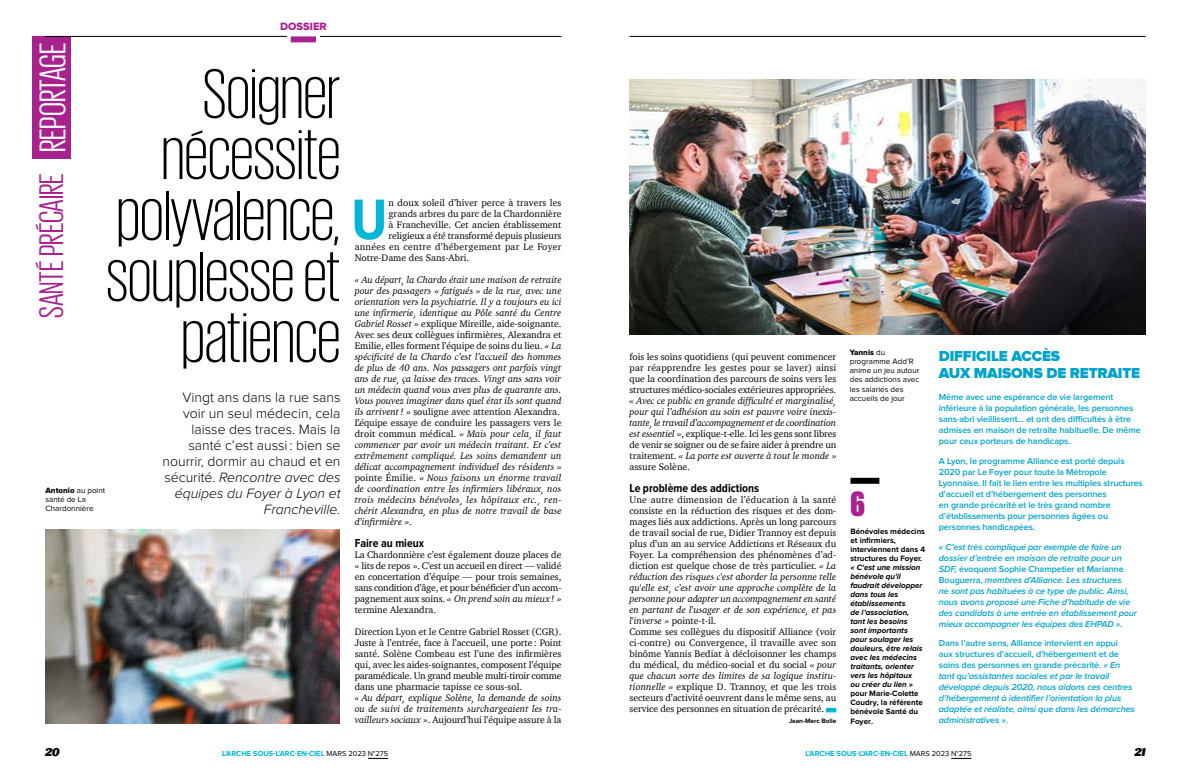
<style>
.page{position:relative;width:1191px;height:780px;background:#fff}
.page>*{position:absolute;margin:0;border:0;box-sizing:border-box;transform-origin:0 0}
.t1{font:300 72px/61px "Giorgio Sans";color:#000;text-align:right}
.t2{font:700 59.2px "Proxima Nova Cond";color:#00b5d5}
.t3{font:38px "Giorgio Sans";color:#fff}
.t4{font:900 36px "Giorgio Sans";color:#a8228e}
.t5{font:35px "Giorgio Sans";color:#a8228e}
.t6{font:900 15px/17px "Proxima Nova";letter-spacing:-.01em;color:#00a3ca}
.t7{font:300 14px/16px "Proxima Nova";color:#000;text-align:right}
.t8{font:italic 14px "Appetite";color:#000}
.t9{font:700 12px "Proxima Nova Cond";color:#000}
.t10{font:11px "Proxima Nova Extrabld";color:#a8228e}
.t11{font:9.7px/11px "Charter";color:#000;text-align:justify}
.t12{font:italic 9.7px/11px "Charter";color:#000;text-align:justify}
.t13{font:9.7px "Charter";letter-spacing:.025em;color:#000}
.t14{font:italic 600 9px/11px "Proxima Nova";letter-spacing:-.01em;color:#00a3ca}
.t15{font:600 9px/11px "Proxima Nova";letter-spacing:-.01em;color:#00a3ca}
.t16{font:italic 700 8px/9px "Proxima Nova";color:#000}
.t17{font:700 8px/9px "Proxima Nova";color:#000}
.t18{font:8px/9px "Proxima Nova";color:#000}
.t19{font:8px "Proxima Nova Extrabld";color:#000}
.t20{font:700 7.5px "Proxima Nova";color:#00b5d5}
.t21{font:700 6.5px "Proxima Nova";color:#000}
.s1{font-style:italic}
.s2{font-family:"Proxima Nova"}
.s3{font-style:normal}
.s4{font-weight:400;color:#000}
</style>
<div class="page">
<svg style="left:368px;top:758px;width:20px;height:1px"></svg>
<svg style="left:951px;top:758px;width:20px;height:1px"></svg>
<div style="left:32px;top:36px;width:38px;height:123px;background:#a8228e"></div>
<hr style="left:45px;top:36px;width:516px;height:1px;background:#000">
<svg style="left:285px;top:35px;width:37px;height:8px"></svg>
<hr style="left:629px;top:36px;width:516px;height:1px;background:#000">
<img style="left:45px;top:529px;width:295px;height:194px">
<div style="left:826px;top:707px;width:10px;height:5px;background:#00b5d5"></div>
<img style="left:629px;top:79px;width:516px;height:255px">
<div style="left:850px;top:478px;width:29px;height:6px;background:#000"></div>
<p class="t10" style="left:280px;top:20px;width:48px">DOSSIER</p>
<h1 class="t1" style="left:106px;top:62px;width:236px">Soigner nécessite polyvalence, souplesse et patience</h1>
<h3 class="t7" style="left:163px;top:390px;width:179px">Vingt ans dans la rue sans voir un seul médecin, cela laisse des traces. Mais la santé c’est aussi : bien se nourrir, dormir au chaud et en sécurité. <span class="s1">Rencontre avec des équipes du Foyer à Lyon et<br>Francheville.</span></h3>
<h3 class="t3" style="left:34px;top:152px;width:111px;rotate:-90deg">REPORTAGE</h3>
<h3 class="t5" style="left:34px;top:317px;width:146px;rotate:-90deg">SANTÉ PRÉCAIRE</h3>
<p class="t19" style="left:45px;top:486px;width:61px">Antonio <span class="s2">au point</span></p>
<p class="t18" style="left:45px;top:495px;width:50px">santé de La<br>Chardonnière</p>
<h2 class="t2" style="left:351px;top:186px;width:38px">U</h2>
<p class="t11" style="left:388px;top:197px;width:174px">n doux soleil d’hiver perce à travers les</p>
<p class="t11" style="left:388px;top:208px;width:174px">grands arbres du parc de la Chardonnière</p>
<p class="t11" style="left:388px;top:219px;width:174px">à Francheville. Cet ancien établissement</p>
<p class="t11" style="left:388px;top:230px;width:174px">religieux a été transformé depuis plusieurs</p>
<p class="t13" style="left:355px;top:238px;width:208px">années en centre d’hébergement par Le Foyer</p>
<p class="t11" style="left:355px;top:252px;width:116px">Notre-Dame des Sans-Abri.</p>
<p class="t12" style="left:355px;top:274px;width:208px;text-align:left">« Au départ, la Chardo était une maison de retraite pour des passagers « fatigués » de la rue, avec une orientation vers la psychiatrie. Il y a toujours eu ici une infirmerie, identique au Pôle santé du Centre Gabriel Rosset » <span class="s3">explique Mireille, aide-soignante.<br>Avec ses deux collègues infirmières, Alexandra et Emilie, elles forment l’équipe de soins du lieu.</span> « La spécificité de la Chardo c’est l’accueil des hommes de plus de 40 ans. Nos passagers ont parfois vingt ans de rue, ça laisse des traces. Vingt ans sans voir un médecin quand vous avez plus de quarante ans.<br>Vous pouvez imaginer dans quel état ils sont quand ils arrivent! » <span class="s3">souligne avec attention Alexandra.<br>L’équipe essaye de conduire les passagers vers le droit commun médical.</span> « Mais pour cela, il faut commencer par avoir un médecin traitant. Et c’est extrêmement compliqué. Les soins demandent un délicat accompagnement individuel des résidents » <span class="s3">pointe Émilie.</span> « Nous faisons un énorme travail de coordination entre les infirmiers libéraux, nos trois médecins bénévoles, les hôpitaux etc., ren&shy;chérit Alexandra, en plus de notre travail de base d’infirmière »<span class="s3">.</span></p>
<p class="t9" style="left:355px;top:536px;width:71px">Faire au mieux</p>
<p class="t11" style="left:355px;top:549px;width:208px">La Chardonnière c’est également douze places de « lits de repos ». C'est un accueil en direct — validé en concertation d’équipe — pour trois semaines, sans condition d’âge, et pour bénéficier d’un accom&shy;pagnement aux soins. <span class="s1">« On prend soin au mieux ! » </span>termine Alexandra.</p>
<p class="t11" style="left:355px;top:626px;width:208px">Direction Lyon et le Centre Gabriel Rosset (CGR).<br>Juste à l’entrée, face à l’accueil, une porte : Point santé. Solène Combeau est l’une des infirmières qui, avec les aides-soignantes, composent l’équipe paramédicale. Un grand meuble multi-tiroir comme dans une pharmacie tapisse ce sous-sol.</p>
<p class="t12" style="left:355px;top:692px;width:208px">« Au départ, explique Solène, la demande de soins ou de suivi de traitements surchargeaient les tra&shy;vailleurs sociaux »<span class="s3">. Aujourd’hui l’équipe assure à la</span></p>
<p class="t11" style="left:629px;top:351px;width:208px">fois les soins quotidiens (qui peuvent commencer par réapprendre les gestes pour se laver) ainsi que la coordination des parcours de soins vers les structures médico-sociales extérieures appropriées.</p>
<p class="t12" style="left:629px;top:395px;width:208px">« Avec ce public en grande difficulté et marginalisé, pour qui l’adhésion au soin est pauvre voire inexis&shy;tante, le travail d’accompagnement et de coordination est essentiel »<span class="s3">, explique-t-elle. Ici les gens sont libres de venir se soigner ou de se faire aider à prendre un traitement.</span> « La porte est ouverte à tout le monde » <span class="s3">assure Solène.</span></p>
<p class="t9" style="left:629px;top:481px;width:131px">Le problème des addictions</p>
<p class="t11" style="left:629px;top:494px;width:208px;text-align:left">Une autre dimension de l’éducation à la santé consiste en la réduction des risques et des dom&shy;mages liés aux addictions. Après un long parcours de travail social de rue, Didier Trannoy est depuis plus d’un an au service Addictions et Réseaux du Foyer. La compréhension des phénomènes d’ad&shy;diction est quelque chose de très particulier. <span class="s1">« La réduction des risques c'est aborder la personne telle qu'elle est, c’est avoir une approche complète de la personne pour adapter un accompagnement en santé en partant de l'usager et de son expérience, et pas l'inverse »</span> pointe-t-il.<br>Comme ses collègues du dispositif Alliance (voir ci-contre) ou Convergence, il travaille avec son binôme Yannis Bediat à décloisonner les champs du médical, du médico-social et du social <span class="s1">« pour que chacun sorte des limites de sa logique institu&shy;tionnelle »</span> explique D. Trannoy, et que les trois secteurs d’activité oeuvrent dans le même sens, au service des personnes en situation de précarité.</p>
<p class="t21" style="left:789px;top:717px;width:49px">Jean-Marc Bolle</p>
<p class="t19" style="left:849px;top:348px;width:37px">Yannis <span class="s2">du</span></p>
<p class="t18" style="left:849px;top:357px;width:71px">programme Add’R anime un jeu autour des addictions avec les salariés des accueils de jour</p>
<h3 class="t4" style="left:850px;top:485px;width:16px">6</h3>
<p class="t17" style="left:850px;top:527px;width:76px">Bénévoles médecins et infirmiers, interviennent dans 4 structures du Foyer.</p>
<p class="t16" style="left:850px;top:563px;width:74px">« C'est une mission bénévole qu'il faudrait développer dans tous les établissements<br>de l’association, tant les besoins sont importants pour soulager les douleurs, être relais avec les médecins traitants, orienter vers les hôpitaux ou créer du lien »</p>
<p class="t17" style="left:850px;top:689px;width:74px">pour Marie-Colette<br>Coudry, la référente bénévole Santé du<br>Foyer.</p>
<h3 class="t6" style="left:939px;top:348px;width:203px">DIFFICILE ACCÈS<br>AUX MAISONS DE RETRAITE</h3>
<p class="t15" style="left:939px;top:392px;width:203px">Même avec une espérance de vie largement inférieure à la population générale, les personnes sans-abri vieillissent… et ont des difficultés à être admises en maison de retraite habituelle. De même pour ceux porteurs de handicaps.</p>
<p class="t15" style="left:939px;top:455px;width:205px">A Lyon, le programme Alliance est porté depuis 2020 par Le Foyer pour toute la Métropole Lyonnaise. Il fait le lien entre les multiples structures d’accueil et d’hébergement des personnes<br>en grande précarité et le très grand nombre d’établissements pour personnes âgées ou personnes handicapées.</p>
<p class="t14" style="left:939px;top:540px;width:200px">« C’est très compliqué par exemple de faire un dossier d’entrée en maison de retraite pour un SDF, <span class="s3">évoquent Sophie Champetier et Marianne Bouguerra,</span> membres d’Alliance. Les structures<br>ne sont pas habituées à ce type de public. Ainsi, nous avons proposé une Fiche d’habitude de vie des candidats à une entrée en établissement pour mieux accompagner les équipes des EHPAD »<span class="s3">.</span></p>
<p class="t14" style="left:939px;top:637px;width:197px"><span class="s3">Dans l’autre sens, Alliance intervient en appui<br>aux structures d’accueil, d’hébergement et de soins des personnes en grande précarité.</span> « En tant qu’assistantes sociales et par le travail développé depuis 2020, nous aidons ces centres d’hébergement à identifier l’orientation la plus adaptée et réaliste, ainsi que dans les démarches administratives »<span class="s3">.</span></p>
<h3 class="t8" style="left:45px;top:741px;width:16px">20</h3>
<p class="t20" style="left:222px;top:749px;width:167px">L’ARCHE SOUS-L’ARC-EN-CIEL <span class="s4">MARS 2023 N°275</span></p>
<p class="t20" style="left:805px;top:749px;width:167px">L’ARCHE SOUS-L’ARC-EN-CIEL <span class="s4">MARS 2023 N°275</span></p>
<h3 class="t8" style="left:1134px;top:741px;width:12px">21</h3>
</div>
